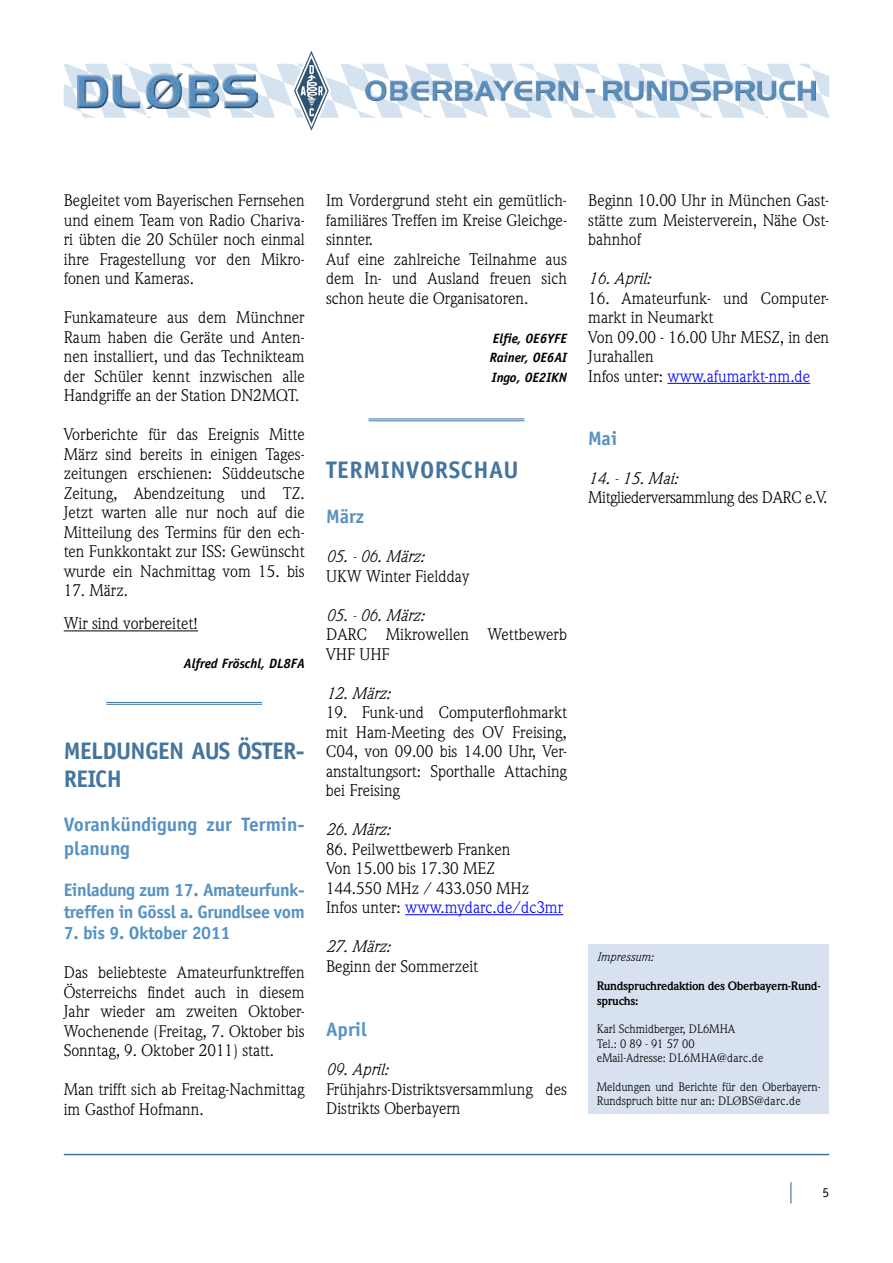
<style>
.page{position:relative;width:893px;height:1263px;background:#fff}
.page>*{position:absolute;margin:0;border:0;box-sizing:border-box;transform-origin:0 0}
.t1{font:700 24px/28.8px "Officina Sans LT";letter-spacing:-.025em;color:#44759e}
.t2{font:700 24px "Officina Sans LT";letter-spacing:.025em;color:#44759e}
.t3{font:700 19.5px/24px "Officina Sans LT";color:#5792c3}
.t4{font:700 18px/21.6px "Officina Sans LT";letter-spacing:-.025em;color:#5792c3}
.t5{font:16.5px/19.5px "Weidemann LT";color:#000}
.t6{font:italic 16.5px "Weidemann LT";color:#000}
.t7{font:16.5px "Weidemann LT";letter-spacing:-.025em;color:#000}
.t8{font:italic 700 13.5px/19.5px "Officina Sans LT";color:#000;text-align:justify}
.t9{font:12px/14.4px "Weidemann LT";color:#000}
.t10{font:700 12px/14.4px "Weidemann LT";letter-spacing:-.025em;color:#000}
.t11{font:italic 12px "Weidemann LT";color:#000}
.s1{color:#00f}
</style>
<div class="page">
<svg style="left:790px;top:1182px;width:1px;height:21px"></svg>
<hr style="left:64px;top:1154px;width:765px;height:1px;background:#44759e">
<svg style="left:64px;top:51px;width:765px;height:80px"></svg>
<img style="left:77px;top:73px;width:180px;height:35px">
<img style="left:365px;top:81px;width:451px;height:20px">
<hr style="left:64px;top:630px;width:134px;height:1px;background:#000">
<hr style="left:106px;top:702px;width:156px;height:1px;background:#44759e">
<hr style="left:106px;top:704px;width:156px;height:1px;background:#44759e">
<hr style="left:368px;top:419px;width:156px;height:1px;background:#44759e">
<hr style="left:368px;top:420px;width:156px;height:1px;background:#44759e">
<hr style="left:405px;top:914px;width:158px;height:1px;background:#00f">
<hr style="left:667px;top:383px;width:143px;height:1px;background:#00f">
<div style="left:589px;top:944px;width:240px;height:170px;background:#d8e1ef"></div>
<p class="t5" style="left:64px;top:191px;width:242px;text-align:justify">Begleitet vom Bayerischen Fernsehen und einem Team von Radio Chariva&shy;ri übten die 20 Schüler noch einmal ihre Fragestellung vor den Mikro&shy;fonen und Kameras.</p>
<p class="t5" style="left:64px;top:308px;width:242px;text-align:justify">Funkamateure aus dem Münchner Raum haben die Geräte und Anten&shy;nen installiert, und das Technikteam der Schüler kennt inzwischen alle Handgriffe an der Station DN2MQT.</p>
<p class="t5" style="left:64px;top:425px;width:242px;text-align:justify">Vorberichte für das Ereignis Mitte März sind bereits in einigen Tages&shy;zeitungen erschienen: Süddeutsche Zeitung, Abendzeitung und TZ.<br>Jetzt warten alle nur noch auf die Mitteilung des Termins für den ech&shy;ten Funkkontakt zur ISS: Gewünscht wurde ein Nachmittag vom 15. bis</p>
<p class="t5" style="left:64px;top:574px;width:136px;line-height:33px">17. März.<br>Wir sind vorbereitet!</p>
<p class="t8" style="left:184px;top:654px;width:122px">Alfred Fröschl, DL8FA</p>
<h1 class="t1" style="left:64px;top:736px;width:242px">MELDUNGEN AUS ÖSTER-<br>REICH</h1>
<p class="t3" style="left:64px;top:812px;width:242px">Vorankündigung zur Termin&shy;planung</p>
<p class="t4" style="left:64px;top:879px;width:242px">Einladung zum 17. Amateurfunk&shy;treffen in Gössl a. Grundlsee vom</p>
<p class="t4" style="left:64px;top:922px;width:168px">7. bis 9. Oktober 2011</p>
<p class="t5" style="left:64px;top:963px;width:243px;text-align:justify">Das beliebteste Amateurfunktreffen Österreichs findet auch in diesem Jahr wieder am zweiten Oktober-Wochenende (Freitag, 7. Oktober bis Sonntag, 9. Oktober 2011) statt.</p>
<p class="t5" style="left:64px;top:1080px;width:242px">Man trifft sich ab Freitag-Nachmittag im Gasthof Hofmann.</p>
<p class="t5" style="left:326px;top:191px;width:243px">Im Vordergrund steht ein gemütlich&shy;familiäres Treffen im Kreise Gleichge&shy;sinnter.<br>Auf eine zahlreiche Teilnahme aus dem In- und Ausland freuen sich schon heute die Organisatoren.</p>
<p class="t8" style="left:490px;top:328px;width:79px">Elfie, OE6YFE Rainer, OE6AI Ingo, OE2IKN</p>
<h1 class="t2" style="left:326px;top:455px;width:194px">TERMINVORSCHAU</h1>
<p class="t3" style="left:326px;top:504px;width:40px">März</p>
<p class="t6" style="left:326px;top:546px;width:100px">05. - 06. März:</p>
<p class="t5" style="left:326px;top:566px;width:145px">UKW Winter Fieldday</p>
<p class="t6" style="left:326px;top:605px;width:100px">05. - 06. März:</p>
<p class="t5" style="left:326px;top:624px;width:242px">DARC Mikrowellen Wettbewerb<br>VHF UHF</p>
<p class="t6" style="left:326px;top:683px;width:66px">12. März:</p>
<p class="t5" style="left:326px;top:702px;width:242px;text-align:justify">19. Funk-und Computerflohmarkt mit Ham-Meeting des OV Freising, C04, von 09.00 bis 14.00 Uhr, Ver&shy;anstaltungsort: Sporthalle Attaching bei Freising</p>
<p class="t6" style="left:326px;top:819px;width:66px">26. März:</p>
<p class="t5" style="left:326px;top:839px;width:239px">86. Peilwettbewerb Franken<br>Von 15.00 bis 17.30 MEZ<br>144.550 MHz / 433.050 MHz<br>Infos unter: <span class="s1">www.mydarc.de/dc3mr</span></p>
<p class="t6" style="left:326px;top:936px;width:66px">27. März:</p>
<p class="t5" style="left:326px;top:956px;width:154px">Beginn der Sommerzeit</p>
<p class="t3" style="left:326px;top:1017px;width:42px">April</p>
<p class="t6" style="left:326px;top:1059px;width:64px">09. April:</p>
<p class="t5" style="left:326px;top:1079px;width:242px">Frühjahrs-Distriktsversammlung des<br>Distrikts Oberbayern</p>
<p class="t5" style="left:588px;top:191px;width:242px;text-align:justify">Beginn 10.00 Uhr in München Gast&shy;stätte zum Meisterverein, Nähe Ost&shy;bahnhof</p>
<p class="t6" style="left:588px;top:269px;width:64px">16. April:</p>
<p class="t5" style="left:588px;top:288px;width:242px">16. Amateurfunk- und Computer&shy;markt in Neumarkt<br>Von 09.00 - 16.00 Uhr MESZ, in den<br>Jurahallen<br>Infos unter: <span class="s1">www.afumarkt-nm.de</span></p>
<p class="t3" style="left:588px;top:426px;width:30px">Mai</p>
<p class="t6" style="left:588px;top:468px;width:91px">14. - 15. Mai:</p>
<p class="t7" style="left:588px;top:488px;width:241px">Mitgliederversammlung des DARC e.V.</p>
<p class="t11" style="left:597px;top:950px;width:58px">Impressum:</p>
<p class="t10" style="left:597px;top:979px;width:225px">Rundspruchredaktion des Oberbayern-Rund&shy;spruchs:</p>
<p class="t9" style="left:597px;top:1022px;width:168px">Karl Schmidberger, DL6MHA<br>Tel.: 0 89 - 91 57 00 eMail-Adresse: DL6MHA@darc.de</p>
<p class="t9" style="left:597px;top:1080px;width:225px">Meldungen und Berichte für den Oberbayern-<br>Rundspruch bitte nur an: DLØBS@darc.de</p>
</div>
